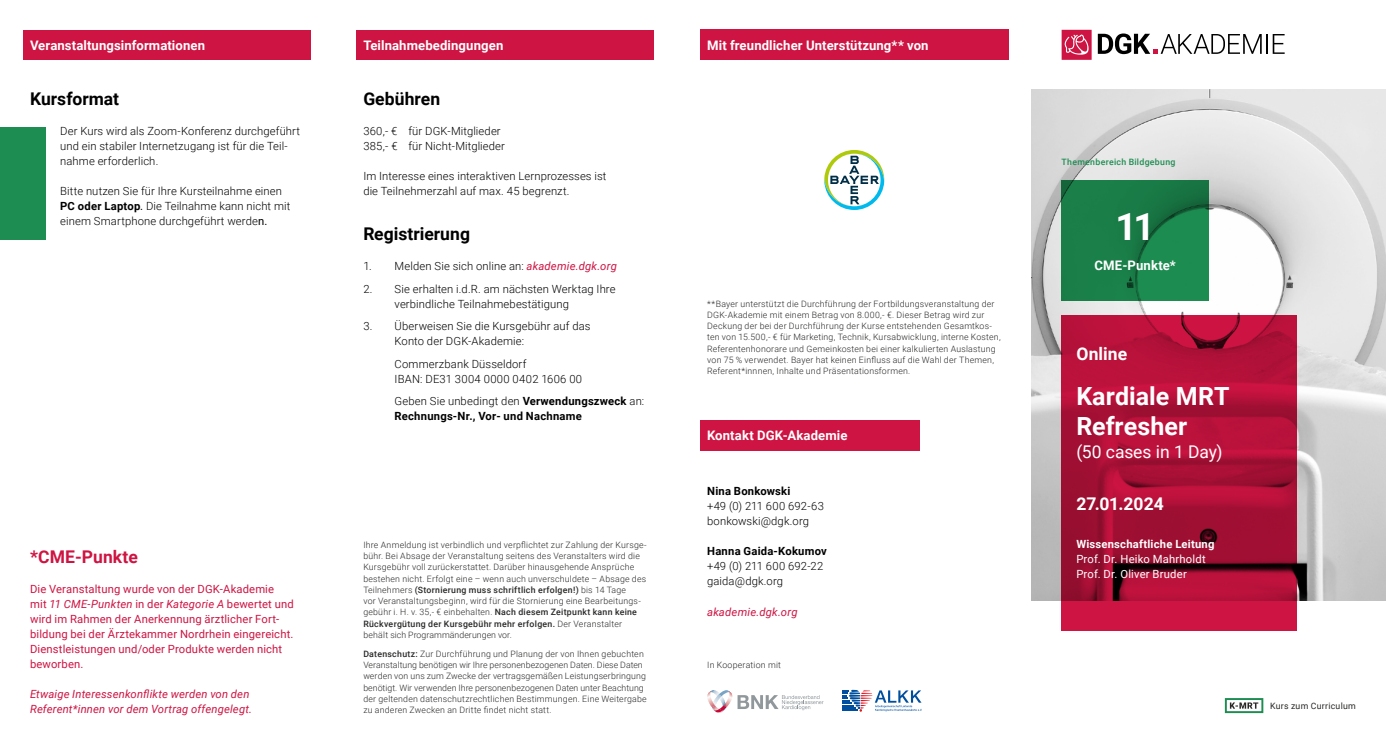
<style>
.page{position:relative;width:1386px;height:745px;background:#fff}
.page>*{position:absolute;margin:0;border:0;box-sizing:border-box;transform-origin:0 0}
.t1{font:700 37.5px "Roboto";color:#fff}
.t2{font:700 25px/30px "Roboto";color:#fff}
.t3{font:700 17.5px "Roboto";color:#000}
.t4{font:700 17.5px "Roboto";color:#fff}
.t5{font:17.5px "Roboto";letter-spacing:-.005em;color:#fff}
.t6{font:700 17.5px "Roboto";letter-spacing:.005em;color:#ce1442}
.t7{font:700 13.12px "Roboto";letter-spacing:.005em;color:#fff}
.t8{font:300 11.25px/15px "Roboto";letter-spacing:.01em;color:#000}
.t9{font:11.25px/15px "Roboto";letter-spacing:.015em;color:#ce1442}
.t10{font:700 11.25px/15px "Roboto";letter-spacing:.02em;color:#000}
.t11{font:italic 11.25px/15px "Roboto";letter-spacing:.015em;color:#ce1442}
.t12{font:11.25px/15px "Roboto";letter-spacing:.015em;color:#fff}
.t13{font:700 11.25px "Roboto";letter-spacing:.015em;color:#fff}
.t14{font:300 8.75px/11.2px "Roboto";letter-spacing:.025em;color:#282827}
.t15{font:500 8.75px "Roboto";letter-spacing:.035em;color:#1d8d51}
.t16{font:8.75px "Roboto";letter-spacing:.035em;color:#282827}
.s1{font-weight:700}
.s2{font-weight:400}
.s3{font-style:italic}
.s4{font-weight:400;font-style:italic;color:#ce1442}
.s5{font-weight:300}
.s6{font-weight:500}
</style>
<div class="page">
<img style="left:1031px;top:90px;width:354px;height:510px">
<div style="left:356px;top:30px;width:298px;height:29px;background:#ce1442"></div>
<svg style="left:707px;top:690px;width:116px;height:23px"></svg>
<svg style="left:842px;top:689px;width:79px;height:22px"></svg>
<div style="left:700px;top:420px;width:220px;height:30px;background:#ce1442"></div>
<hr style="left:1266px;top:34px;width:2px;height:20px;background:#000">
<svg style="left:1272px;top:34px;width:12px;height:20px"></svg>
<svg style="left:1097px;top:33px;width:164px;height:21px"></svg>
<svg style="left:1061px;top:30px;width:30px;height:30px"></svg>
<svg style="left:1061px;top:315px;width:235px;height:315px;background:#ac1037"></svg>
<svg style="left:1061px;top:180px;width:147px;height:120px;background:#197f48"></svg>
<svg style="left:1224px;top:698px;width:40px;height:15px"></svg>
<div style="left:23px;top:30px;width:287px;height:29px;background:#ce1442"></div>
<div style="left:0;top:127px;width:46px;height:113px;background:#1d8d51"></div>
<div style="left:700px;top:30px;width:308px;height:30px;background:#ce1442"></div>
<svg style="left:824px;top:150px;width:60px;height:60px"></svg>
<h3 class="t7" style="left:30px;top:36px;width:176px">Veranstaltungsinformationen</h3>
<h3 class="t3" style="left:30px;top:86px;width:91px">Kursformat</h3>
<p class="t8" style="left:60px;top:123px;width:241px">Der Kurs wird als Zoom-Konferenz durchgeführt und ein stabiler Internetzugang ist für die Teil&shy;nahme erforderlich.</p>
<p class="t8" style="left:60px;top:183px;width:232px">Bitte nutzen Sie für Ihre Kursteilnahme einen<br><span class="s1">PC oder Laptop</span><span class="s2">.</span> Die Teilnahme kann nicht mit einem Smartphone durchgeführt werde<span class="s2">n.</span></p>
<h3 class="t6" style="left:30px;top:544px;width:109px">*CME-Punkte</h3>
<p class="t9" style="left:30px;top:580px;width:265px">Die Veranstaltung wurde von der DGK-Akademie<br>mit <span class="s3">11 CME-Punkten</span> in der <span class="s3">Kategorie A</span> bewertet und wird im Rahmen der Anerkennung ärztlicher Fort&shy;bildung bei der Ärztekammer Nordrhein eingereicht.<br>Dienstleistungen und/oder Produkte werden nicht beworben.</p>
<p class="t11" style="left:30px;top:685px;width:223px">Etwaige Interessenkonflikte werden von den<br>Referent*innen vor dem Vortrag offengelegt.</p>
<h3 class="t7" style="left:363px;top:36px;width:141px">Teilnahmebedingungen</h3>
<h3 class="t3" style="left:363px;top:86px;width:78px">Gebühren</h3>
<p class="t8" style="left:363px;top:123px;width:143px">360,- € für DGK-Mitglieder<br>385,- € für Nicht-Mitglieder</p>
<p class="t8" style="left:363px;top:168px;width:245px">Im Interesse eines interaktiven Lernprozesses ist die Teilnehmerzahl auf max. 45 begrenzt.</p>
<h3 class="t3" style="left:363px;top:221px;width:108px">Registrierung</h3>
<p class="t8" style="left:363px;top:258px;width:255px">1. Melden Sie sich online an: <span class="s4">akademie.dgk.org</span></p>
<p class="t8" style="left:394px;top:280px;width:222px;text-indent:-31px">2. Sie erhalten i.d.R. am nächsten Werktag Ihre verbindliche Teilnahmebestätigung</p>
<p class="t8" style="left:394px;top:318px;width:197px;text-indent:-31px">3. Überweisen Sie die Kursgebühr auf das<br>Konto der DGK-Akademie:</p>
<p class="t8" style="left:394px;top:355px;width:189px">Commerzbank Düsseldorf<br>IBAN: DE31 3004 0000 0402 1606 00</p>
<p class="t10" style="left:394px;top:393px;width:251px"><span class="s5">Geben Sie unbedingt den</span> Verwendungszweck <span class="s5">an:<br></span>Rechnungs-Nr., Vor- und Nachname</p>
<p class="t14" style="left:363px;top:538px;width:285px">Ihre Anmeldung ist verbindlich und verpflichtet zur Zahlung der Kursge&shy;bühr. Bei Absage der Veranstaltung seitens des Veranstalters wird die Kursgebühr voll zurückerstattet. Darüber hinausgehende Ansprüche bestehen nicht. Erfolgt eine – wenn auch unverschuldete – Absage des Teilnehmers <span class="s6">(Stornierung muss schriftlich erfolgen!)</span> bis 14 Tage<br>vor Veranstaltungsbeginn, wird für die Stornierung eine Bearbeitungs&shy;gebühr i. H. v. 35,- € einbehalten. <span class="s6">Nach diesem Zeitpunkt kann keine Rückvergütung der Kursgebühr mehr erfolgen.</span> Der Veranstalter behält sich Programmänderungen vor.</p>
<p class="t14" style="left:363px;top:647px;width:285px"><span class="s6">Datenschutz:</span> Zur Durchführung und Planung der von Ihnen gebuchten Veranstaltung benötigen wir Ihre personenbezogenen Daten. Diese Daten werden von uns zum Zwecke der vertragsgemäßen Leistungserbringung benötigt. Wir verwenden Ihre personenbezogenen Daten unter Beachtung der geltenden datenschutzrechtlichen Bestimmungen. Eine Weitergabe zu anderen Zwecken an Dritte findet nicht statt.</p>
<h3 class="t7" style="left:707px;top:36px;width:223px">Mit freundlicher Unterstützung** von</h3>
<p class="t14" style="left:707px;top:297px;width:295px">**Bayer unterstützt die Durchführung der Fortbildungsveranstaltung der DGK-Akademie mit einem Betrag von 8.000,- €. Dieser Betrag wird zur Deckung der bei der Durchführung der Kurse entstehenden Gesamtkos&shy;ten von 15.500,- € für Marketing, Technik, Kursabwicklung, interne Kosten, Referentenhonorare und Gemeinkosten bei einer kalkulierten Auslastung von 75 % verwendet. Bayer hat keinen Einfluss auf die Wahl der Themen, Referent*innnen, Inhalte und Präsentationsformen.</p>
<h3 class="t7" style="left:707px;top:426px;width:142px">Kontakt DGK-Akademie</h3>
<p class="t10" style="left:707px;top:483px;width:85px">Nina Bonkowski</p>
<p class="t8" style="left:707px;top:498px;width:118px">+49 (0) 211 600 692-63 bonkowski@dgk.org</p>
<p class="t10" style="left:707px;top:543px;width:121px">Hanna Gaida-Kokumov</p>
<p class="t8" style="left:707px;top:558px;width:118px">+49 (0) 211 600 692-22 gaida@dgk.org</p>
<p class="t11" style="left:707px;top:603px;width:92px">akademie.dgk.org</p>
<p class="t14" style="left:707px;top:658px;width:75px">In Kooperation mit</p>
<p class="t15" style="left:1061px;top:156px;width:115px">Themenbereich Bildgebung</p>
<h1 class="t1" style="left:1115px;top:200px;width:41px">11</h1>
<h3 class="t7" style="left:1094px;top:256px;width:83px">CME-Punkte*</h3>
<h3 class="t4" style="left:1076px;top:341px;width:52px">Online</h3>
<h2 class="t2" style="left:1076px;top:380px;width:155px">Kardiale MRT<br>Refresher</h2>
<h3 class="t5" style="left:1076px;top:439px;width:148px">(50 cases in 1 Day)</h3>
<h3 class="t4" style="left:1076px;top:491px;width:89px">27.01.2024</h3>
<p class="t13" style="left:1076px;top:535px;width:140px">Wissenschaftliche Leitung</p>
<p class="t12" style="left:1076px;top:550px;width:131px">Prof. Dr. Heiko Mahrholdt<br>Prof. Dr. Oliver Bruder</p>
<p class="t16" style="left:1270px;top:699px;width:87px">Kurs zum Curriculum</p>
</div>
